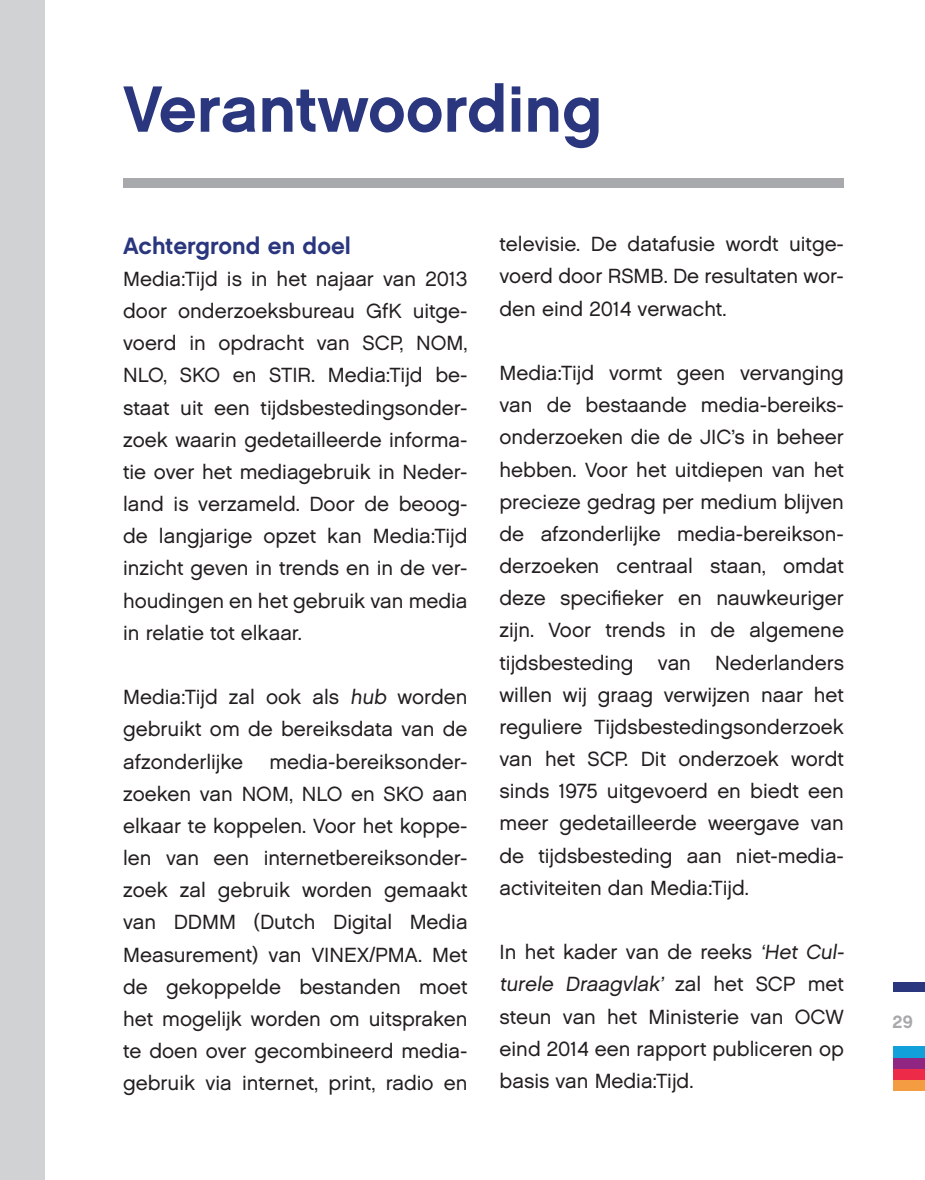
<style>
.page{position:relative;width:925px;height:1180px;background:#fff}
.page>*{position:absolute;margin:0;border:0;box-sizing:border-box;transform-origin:0 0}
.t1{font:65.25px "Chalet New York Nineteen Sixty";color:#2a367e}
.t2{font:23.62px "Chalet New York Nineteen Sixty";color:#2a367e}
.t3{font:20.47px/32.2px "Chalet London Nineteen Sixty";color:#231f20;text-align:justify}
.t4{font:18px "Chalet New York Nineteen Sixty";color:#a8a9ad}
</style>
<div class="page">
<div style="left:893px;top:982px;width:32px;height:10px;background:#2a367e"></div>
<div style="left:0;top:0;width:45px;height:1180px;background:#d1d2d4"></div>
<div style="left:123px;top:179px;width:721px;height:9px;background:#a8a9ad"></div>
<div style="left:893px;top:1079px;width:32px;height:12px;background:#f49c41"></div>
<div style="left:893px;top:1068px;width:32px;height:11px;background:#ed2a47"></div>
<div style="left:893px;top:1057px;width:32px;height:11px;background:#902582"></div>
<div style="left:893px;top:1046px;width:32px;height:11px;background:#12a0db"></div>
<p class="t1" style="left:123px;top:69px;width:480px">Verantwoording</p>
<p class="t2" style="left:123px;top:231px;width:229px">Achtergrond en doel</p>
<p class="t3" style="left:123px;top:263px;width:346px">Media:Tijd is in het najaar van 2013 door onderzoeksbureau GfK uitge&shy;voerd in opdracht van SCP, NOM, NLO, SKO en STIR. Media:Tijd be&shy;staat uit een tijdsbestedingsonder&shy;zoek waarin gedetailleerde informa&shy;tie over het mediagebruik in Neder&shy;land is verzameld. Door de beoog&shy;de langjarige opzet kan Media:Tijd inzicht geven in trends en in de ver&shy;houdingen en het gebruik van media in relatie tot elkaar.</p>
<p class="t3" style="left:123px;top:681px;width:346px">Media:Tijd zal ook als hub worden gebruikt om de bereiksdata van de afzonderlijke</p>
<p class="t3" style="left:123px;top:745px;width:346px;text-indent:146px">media-bereiksonder&shy;zoeken van NOM, NLO en SKO aan elkaar te koppelen. Voor het koppe&shy;len van een internetbereiksonder&shy;zoek zal gebruik worden gemaakt van DDMM (Dutch Digital Media Measurement) van VINEX/PMA. Met de gekoppelde bestanden moet het mogelijk worden om uitspraken te doen over gecombineerd media&shy;gebruik via internet, print, radio en</p>
<p class="t3" style="left:499px;top:228px;width:346px">televisie. De datafusie wordt uitge&shy;voerd door RSMB. De resultaten wor&shy;den eind 2014 verwacht.</p>
<p class="t3" style="left:499px;top:357px;width:346px">Media:Tijd vormt geen vervanging van de bestaande media-bereiks&shy;onderzoeken die de JIC’s in beheer hebben. Voor het uitdiepen van het precieze gedrag per medium blijven de afzonderlijke media-bereikson&shy;derzoeken centraal staan, omdat deze specifieker en nauwkeuriger zijn. Voor trends in de algemene tijdsbesteding van Nederlanders willen wij graag verwijzen naar het reguliere Tijdsbestedingsonderzoek van het SCP. Dit onderzoek wordt sinds 1975 uitgevoerd en biedt een meer gedetailleerde weergave van de tijdsbesteding aan niet-media&shy;activiteiten dan Media:Tijd.</p>
<p class="t3" style="left:499px;top:936px;width:349px;text-align:left">In het kader van de reeks ‘Het Cul&shy;turele Draagvlak’ z a l h et S C P m et steun van het Ministerie van OCW eind 2014 een rapport publiceren op basis van Media:Tijd.</p>
<p class="t4" style="left:892px;top:1010px;width:22px">29</p>
</div>
